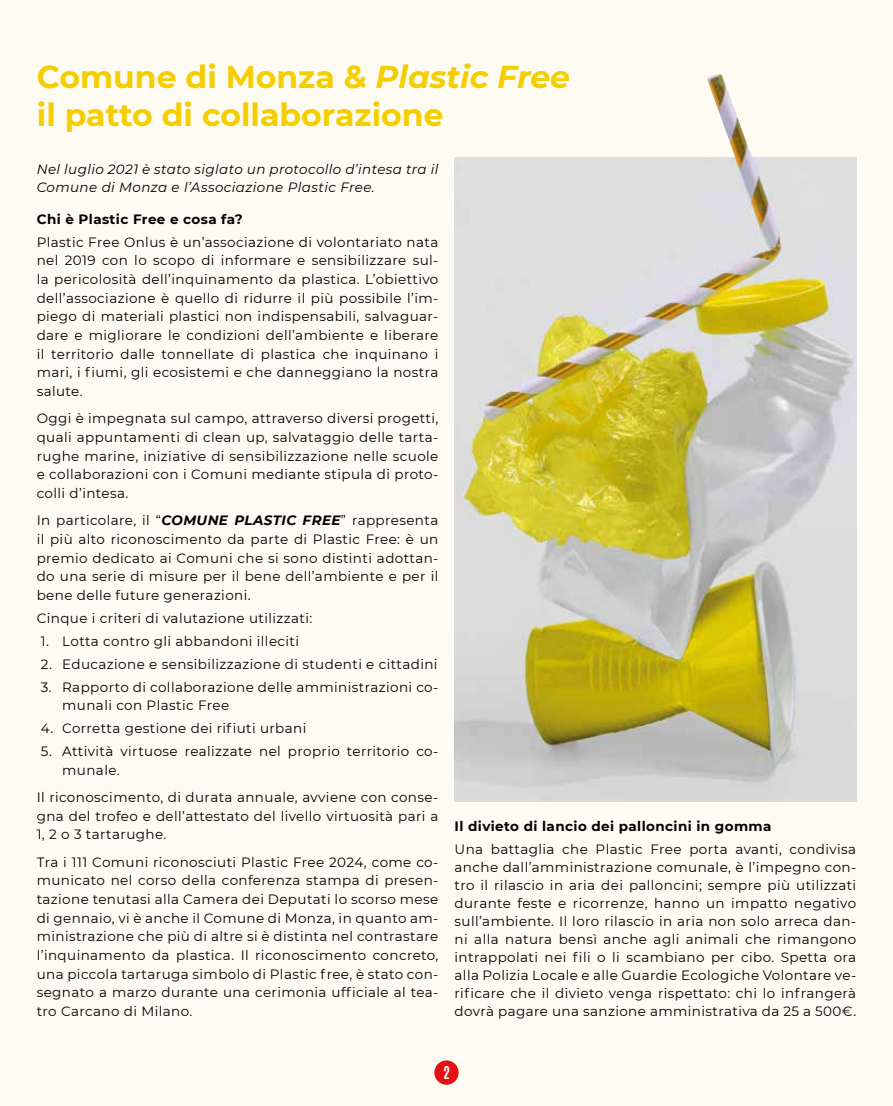
<style>
.page{position:relative;width:893px;height:1106px;background:#fefbf3}
.page>*{position:absolute;margin:0;border:0;box-sizing:border-box;transform-origin:0 0}
.t1{font:700 31.5px/37.8px "Montserrat";color:#f4ce00}
.t2{font:15px "Antonio";color:#fff}
.t3{font:13.5px/18.6px "Montserrat";letter-spacing:.03em;color:#000;text-align:justify}
.t4{font:italic 13.5px/18.6px "Montserrat";letter-spacing:.03em;color:#000}
.t5{font:700 13.5px "Montserrat";letter-spacing:.03em;color:#000}
.s1{font-style:italic}
.s2{font-weight:700;font-style:italic}
</style>
<div class="page">
<img style="left:455px;top:158px;width:401px;height:643px">
<img style="left:707px;top:74px;width:66px;height:151px">
<h1 class="t1" style="left:37px;top:57px;width:534px">Comune di Monza &amp; <span class="s1">Plastic Free </span>il patto di collaborazione</h1>
<p class="t4" style="left:37px;top:159px;width:403px">Nel luglio 2021 è stato siglato un protocollo d’intesa tra il<br>Comune di Monza e l’Associazione Plastic Free.</p>
<p class="t5" style="left:37px;top:209px;width:208px">Chi è Plastic Free e cosa fa?</p>
<p class="t3" style="left:37px;top:232px;width:403px">Plastic Free Onlus è un’associazione di volontariato nata nel 2019 con lo scopo di informare e sensibilizzare sul&shy;la pericolosità dell’inquinamento da plastica. L’obiettivo dell’associazione è quello di ridurre il più possibile l’im&shy;piego di materiali plastici non indispensabili, salvaguar&shy;dare e migliorare le condizioni dell’ambiente e liberare il territorio dalle tonnellate di plastica che inquinano i mari, i fiumi, gli ecosistemi e che danneggiano la nostra salute.</p>
<p class="t3" style="left:37px;top:409px;width:403px">Oggi è impegnata sul campo, attraverso diversi progetti, quali appuntamenti di clean up, salvataggio delle tarta&shy;rughe marine, iniziative di sensibilizzazione nelle scuole e collaborazioni con i Comuni mediante stipula di proto&shy;colli d’intesa.</p>
<p class="t3" style="left:37px;top:510px;width:403px">In particolare, il “<span class="s2">COMUNE PLASTIC FREE</span>” rappresenta il più alto riconoscimento da parte di Plastic Free: è un premio dedicato ai Comuni che si sono distinti adottan&shy;do una serie di misure per il bene dell’ambiente e per il bene delle future generazioni.</p>
<p class="t3" style="left:37px;top:608px;width:277px">Cinque i criteri di valutazione utilizzati:</p>
<p class="t3" style="left:41px;top:631px;width:260px">1. Lotta contro gli abbandoni illeciti</p>
<p class="t3" style="left:41px;top:654px;width:398px">2. Educazione e sensibilizzazione di studenti e cittadini</p>
<p class="t3" style="left:62px;top:677px;width:378px;text-indent:-21px">3. Rapporto di collaborazione delle amministrazioni co&shy;munali con Plastic Free</p>
<p class="t3" style="left:41px;top:718px;width:267px">4. Corretta gestione dei rifiuti urbani</p>
<p class="t3" style="left:62px;top:741px;width:378px;text-indent:-21px">5. Attività virtuose realizzate nel proprio territorio co&shy;munale.</p>
<p class="t3" style="left:37px;top:787px;width:403px">Il riconoscimento, di durata annuale, avviene con conse&shy;gna del trofeo e dell’attestato del livello virtuosità pari a 1, 2 o 3 tartarughe.</p>
<p class="t3" style="left:37px;top:852px;width:403px">Tra i 111 Comuni riconosciuti Plastic Free 2024, come co&shy;municato nel corso della conferenza stampa di presen&shy;tazione tenutasi alla Camera dei Deputati lo scorso mese di gennaio, vi è anche il Comune di Monza, in quanto am&shy;ministrazione che più di altre si è distinta nel contrastare l’inquinamento da plastica. Il riconoscimento concreto, una piccola tartaruga simbolo di Plastic free, è stato con&shy;segnato a marzo durante una cerimonia ufficiale al tea&shy;tro Carcano di Milano.</p>
<p class="t5" style="left:455px;top:816px;width:318px">Il divieto di lancio dei palloncini in gomma</p>
<p class="t3" style="left:455px;top:839px;width:403px;line-height:18px">Una battaglia che Plastic Free porta avanti, condivisa anche dall’amministrazione comunale, è l’impegno con&shy;tro il rilascio in aria dei palloncini; sempre più utilizzati durante feste e ricorrenze, hanno un impatto negativo sull’ambiente. Il loro rilascio in aria non solo arreca dan&shy;ni alla natura bensì anche agli animali che rimangono intrappolati nei fili o li scambiano per cibo. Spetta ora alla Polizia Locale e alle Guardie Ecologiche Volontare ve&shy;rificare che il divieto venga rispettato: chi lo infrangerà dovrà pagare una sanzione amministrativa da 25 a 500€.</p>
<p class="t2" style="left:443px;top:1061px;width:8px">2</p>
</div>
